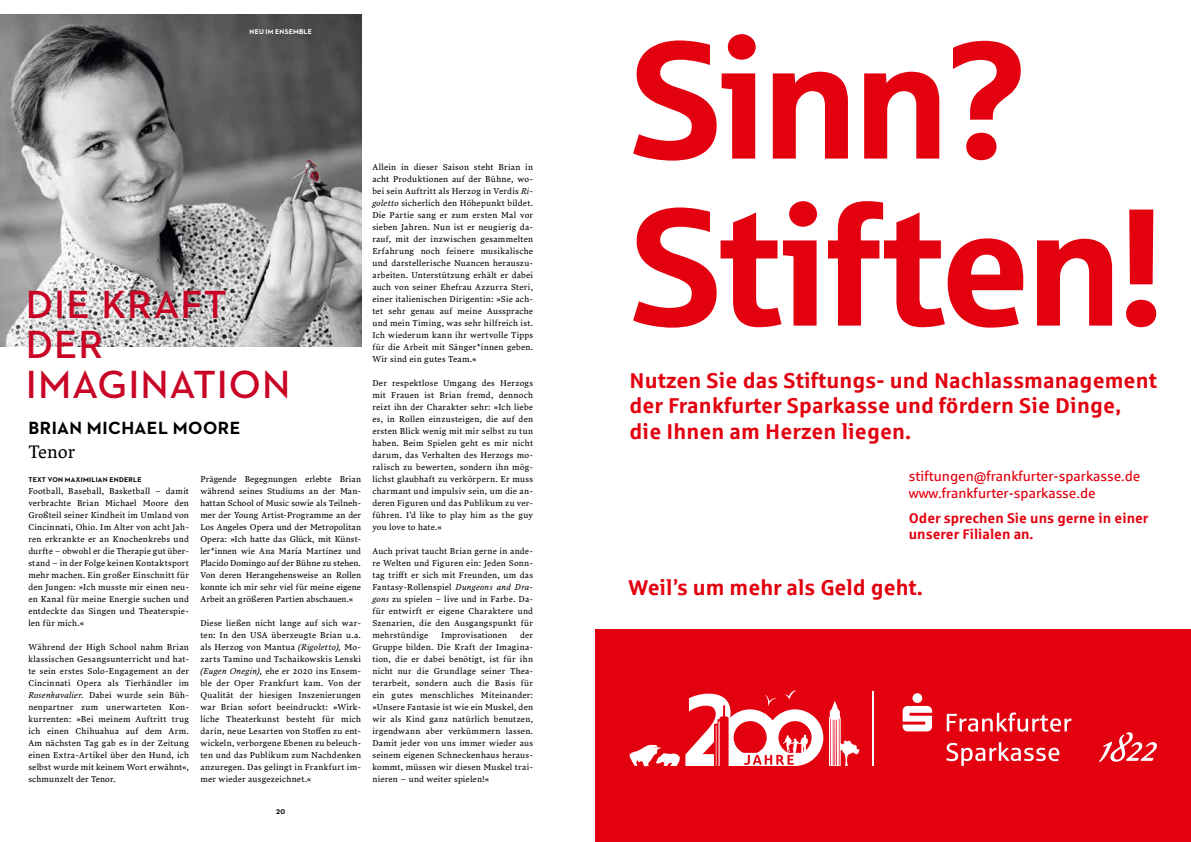
<style>
.page{position:relative;width:1191px;height:842px;background:#fff}
.page>*{position:absolute;margin:0;border:0;box-sizing:border-box;transform-origin:0 0}
.t1{font:167px/167px "Sparkasse Head";color:#e3000f}
.t2{font:600 40px/40px "Neutraface 2 Text";letter-spacing:.025em;color:#c90526}
.t3{font:700 21.5px/25.8px "Sparkasse Rg";letter-spacing:.005em;color:#e3000f}
.t4{font:700 18px "Neutraface 2 Text";letter-spacing:.025em;color:#000}
.t5{font:18px "Lava Std";letter-spacing:-.005em;color:#000}
.t6{font:14px/16.8px "Sparkasse Rg";color:#e3000f}
.t7{font:700 14px/16.8px "Sparkasse Rg";color:#e3000f}
.t8{font:8.5px/12px "Lava Std";letter-spacing:.02em;color:#000;text-align:justify}
.t9{font:700 7px "Neutraface 2 Text";letter-spacing:.035em;color:#000}
.t10{font:700 7px "Neutraface 2 Text";letter-spacing:.035em;color:#fff}
.s1{font-style:italic}
</style>
<div class="page">
<img style="left:0;top:14px;width:361px;height:332px">
<div style="left:596px;top:629px;width:595px;height:213px;background:#e3000f"></div>
<svg style="left:946px;top:742px;width:113px;height:24px"></svg>
<svg style="left:946px;top:712px;width:125px;height:20px"></svg>
<svg style="left:1099px;top:732px;width:58px;height:30px"></svg>
<div style="left:912px;top:693px;width:10px;height:10px;background:#fff;border-radius:50%"></div>
<svg style="left:902px;top:706px;width:30px;height:25px"></svg>
<hr style="left:872px;top:692px;width:1px;height:74px;background:#fff">
<svg style="left:629px;top:690px;width:194px;height:76px"></svg>
<hr style="left:716px;top:725px;width:1px;height:41px;background:#fff">
<hr style="left:718px;top:721px;width:1px;height:45px;background:#fff">
<svg style="left:829px;top:701px;width:30px;height:65px"></svg>
<p class="t10" style="left:250px;top:27px;width:64px">NEU IM ENSEMBLE</p>
<h2 class="t2" style="left:26px;top:284px;width:266px">DIE KRAFT<br>DER<br>IMAGINATION</h2>
<h3 class="t4" style="left:28px;top:417px;width:214px">BRIAN MICHAEL MOORE</h3>
<h3 class="t5" style="left:28px;top:440px;width:49px">Tenor</h3>
<p class="t9" style="left:28px;top:475px;width:115px">TEXT VON MAXIMILIAN ENDERLE</p>
<p class="t8" style="left:28px;top:485px;width:162px">Football, Baseball, Basketball – damit verbrachte Brian Michael Moore den Großteil seiner Kindheit im Umland von Cincinnati, Ohio. Im Alter von acht Jah&shy;ren erkrankte er an Knochenkrebs und durfte – obwohl er die Therapie gut über&shy;stand – in der Folge keinen Kontaktsport mehr machen. Ein großer Einschnitt für den Jungen: »Ich musste mir einen neu&shy;en Kanal für meine Energie suchen und entdeckte das Singen und Theaterspie&shy;len für mich.«</p>
<p class="t8" style="left:28px;top:641px;width:162px">Während der High School nahm Brian klassischen Gesangsunterricht und hat&shy;te sein erstes Solo-Engagement an der Cincinnati Opera als Tierhändler im <span class="s1">Rosenkavalier.</span> Dabei wurde sein Büh&shy;nenpartner zum unerwarteten Kon&shy;kurrenten: »Bei meinem Auftritt trug ich einen Chihuahua auf dem Arm.<br>Am nächsten Tag gab es in der Zeitung einen Extra-Artikel über den Hund, ich selbst wurde mit keinem Wort erwähnt«, schmunzelt der Tenor.</p>
<p class="t8" style="left:200px;top:473px;width:162px">Prägende Begegnungen erlebte Brian während seines Studiums an der Man&shy;hattan School of Music sowie als Teilneh&shy;mer der Young Artist-Programme an der Los Angeles Opera und der Metropolitan Opera: »Ich hatte das Glück, mit Künst&shy;ler*innen wie Ana María Martínez und Placido Domingo auf der Bühne zu stehen.<br>Von deren Herangehensweise an Rollen konnte ich mir sehr viel für meine eigene Arbeit an größeren Partien abschauen.«</p>
<p class="t8" style="left:200px;top:617px;width:162px">Diese ließen nicht lange auf sich war&shy;ten: In den USA überzeugte Brian u.a. als Herzog von Mantua <span class="s1">(Rigoletto),</span> Mo&shy;zarts Tamino und Tschaikowskis Lenski <span class="s1">(Eugen Onegin),</span> ehe er 2020 ins Ensem&shy;ble der Oper Frankfurt kam. Von der Qualität der hiesigen Inszenierungen war Brian sofort beeindruckt: »Wirk&shy;liche Theaterkunst besteht für mich darin, neue Lesarten von Stoffen zu ent&shy;wickeln, verborgene Ebenen zu beleuch&shy;ten und das Publikum zum Nachdenken anzuregen. Das gelingt in Frankfurt im&shy;mer wieder ausgezeichnet.«</p>
<p class="t9" style="left:276px;top:807px;width:10px">20</p>
<p class="t8" style="left:372px;top:161px;width:162px">Allein in dieser Saison steht Brian in acht Produktionen auf der Bühne, wo&shy;bei sein Auftritt als Herzog in Verdis <span class="s1">Ri&shy;goletto</span> sicherlich den Höhepunkt bildet.<br>Die Partie sang er zum ersten Mal vor sieben Jahren. Nun ist er neugierig da&shy;rauf, mit der inzwischen gesammelten Erfahrung noch feinere musikalische und darstellerische Nuancen herauszu&shy;arbeiten. Unterstützung erhält er dabei auch von seiner Ehefrau Azzurra Steri, einer italienischen Dirigentin: »Sie ach&shy;tet sehr genau auf meine Aussprache und mein Timing, was sehr hilfreich ist.<br>Ich wiederum kann ihr wertvolle Tipps für die Arbeit mit Sänger*innen geben.<br>Wir sind ein gutes Team.«</p>
<p class="t8" style="left:372px;top:377px;width:162px">Der respektlose Umgang des Herzogs mit Frauen ist Brian fremd, dennoch reizt ihn der Charakter sehr: »Ich liebe es, in Rollen einzusteigen, die auf den ersten Blick wenig mit mir selbst zu tun haben. Beim Spielen geht es mir nicht darum, das Verhalten des Herzogs mo&shy;ralisch zu bewerten, sondern ihn mög&shy;lichst glaubhaft zu verkörpern. Er muss charmant und impulsiv sein, um die an&shy;deren Figuren und das Publikum zu ver&shy;führen. I’d like to play him as the guy you love to hate.«</p>
<p class="t8" style="left:372px;top:545px;width:162px">Auch privat taucht Brian gerne in ande&shy;re Welten und Figuren ein: Jeden Sonn&shy;tag trifft er sich mit Freunden, um das Fantasy-Rollenspiel <span class="s1">Dungeons and Dra&shy;gons</span> zu spielen – live und in Farbe. Da&shy;für entwirft er eigene Charaktere und Szenarien, die den Ausgangspunkt für mehrstündige</p>
<p class="t8" style="left:441px;top:629px;width:67px">Improvisationen</p>
<p class="t8" style="left:372px;top:629px;width:162px;text-indent:148px">der Gruppe bilden. Die Kraft der Imagina&shy;tion, die er dabei benötigt, ist für ihn nicht nur die Grundlage seiner Thea&shy;terarbeit, sondern auch die Basis für ein gutes menschliches Miteinander: »Unsere Fantasie ist wie ein Muskel, den wir als Kind ganz natürlich benutzen, irgendwann aber verkümmern lassen.<br>Damit jeder von uns immer wieder aus seinem eigenen Schneckenhaus heraus&shy;kommt, müssen wir diesen Muskel trai&shy;nieren – und weiter spielen!«</p>
<h1 class="t1" style="left:631px;top:10px;width:533px">Sinn?<br>Stiften!</h1>
<h3 class="t3" style="left:629px;top:366px;width:529px">Nutzen Sie das Stiftungs- und Nachlassmanagement der Frankfurter Sparkasse und fördern Sie Dinge, die Ihnen am Herzen liegen.</h3>
<h3 class="t6" style="left:909px;top:467px;width:233px">stiftungen@frankfurter-sparkasse.de www.frankfurter-sparkasse.de</h3>
<h3 class="t7" style="left:909px;top:509px;width:241px">Oder sprechen Sie uns gerne in einer unserer Filialen an.</h3>
<h3 class="t3" style="left:628px;top:574px;width:296px">Weil’s um mehr als Geld geht.</h3>
</div>
